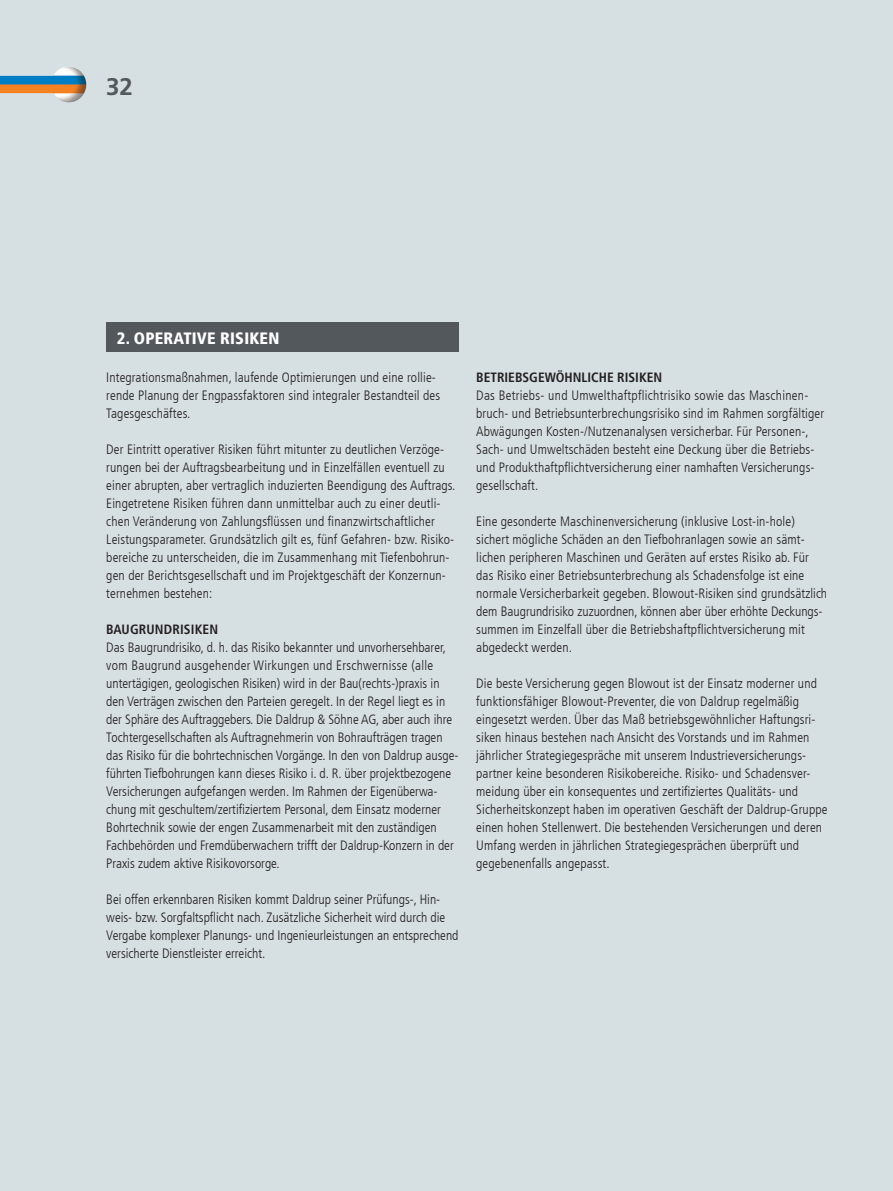
<style>
.page{position:relative;width:893px;height:1191px;background:#d6dfe2}
.page>*{position:absolute;margin:0;border:0;box-sizing:border-box;transform-origin:0 0}
.t1{font:700 24px "Frutiger LT Com";color:#52585b}
.t2{font:900 condensed 16.5px "Frutiger LT Com";letter-spacing:.01em;color:#fff}
.t3{font:300 condensed 13.5px/18px "Frutiger LT Com";letter-spacing:.01em;color:#231f20}
.t4{font:700 condensed 13.5px "Frutiger LT Com";color:#231f20}
</style>
<div class="page">
<img style="left:0;top:67px;width:87px;height:36px">
<div style="left:106px;top:322px;width:353px;height:30px;background:#52585b"></div>
<h1 class="t1" style="left:106px;top:72px;width:28px">32</h1>
<p class="t2" style="left:117px;top:328px;width:164px">2. OPERATIVE RISIKEN</p>
<p class="t3" style="left:106px;top:369px;width:335px">Integrationsmaßnahmen, laufende Optimierungen und eine rollie&shy;rende Planung der Engpassfaktoren sind integraler Bestandteil des<br>Tagesgeschäftes.</p>
<p class="t3" style="left:106px;top:441px;width:351px">Der Eintritt operativer Risiken führt mitunter zu deutlichen Verzöge&shy;rungen bei der Auftragsbearbeitung und in Einzelfällen eventuell zu einer abrupten, aber vertraglich induzierten Beendigung des Auftrags.<br>Eingetretene Risiken führen dann unmittelbar auch zu einer deutli&shy;chen Veränderung von Zahlungsflüssen und finanzwirtschaftlicher Leistungsparameter. Grundsätzlich gilt es, fünf Gefahren- bzw. Risiko&shy;bereiche zu unterscheiden, die im Zusammenhang mit Tiefenbohrun&shy;gen der Berichtsgesellschaft und im Projektgeschäft der Konzernun&shy;ternehmen bestehen:</p>
<p class="t4" style="left:106px;top:621px;width:113px">BAUGRUNDRISIKEN</p>
<p class="t3" style="left:106px;top:639px;width:354px">Das Baugrundrisiko, d. h. das Risiko bekannter und unvorhersehbarer, vom Baugrund ausgehender Wirkungen und Erschwernisse (alle untertägigen, geologischen Risiken) wird in der Bau(rechts-)praxis in den Verträgen zwischen den Parteien geregelt. In der Regel liegt es in der Sphäre des Auftraggebers. Die Daldrup &amp; Söhne AG, aber auch ihre Tochtergesellschaften als Auftragnehmerin von Bohraufträgen tragen das Risiko für die bohrtechnischen Vorgänge. In den von Daldrup ausge&shy;führten Tiefbohrungen kann dieses Risiko i. d. R. über projektbezogene Versicherungen aufgefangen werden. Im Rahmen der Eigenüberwa&shy;chung mit geschultem/zertifiziertem Personal, dem Einsatz moderner Bohrtechnik sowie der engen Zusammenarbeit mit den zuständigen Fachbehörden und Fremdüberwachern trifft der Daldrup-Konzern in der Praxis zudem aktive Risikovorsorge.</p>
<p class="t3" style="left:106px;top:891px;width:354px">Bei offen erkennbaren Risiken kommt Daldrup seiner Prüfungs-, Hin&shy;weis- bzw. Sorgfaltspflicht nach. Zusätzliche Sicherheit wird durch die Vergabe komplexer Planungs- und Ingenieurleistungen an entsprechend versicherte Dienstleister erreicht.</p>
<p class="t4" style="left:476px;top:369px;width:188px">BETRIEBSGEWÖHNLICHE RISIKEN</p>
<p class="t3" style="left:476px;top:387px;width:349px">Das Betriebs- und Umwelthaftpflichtrisiko sowie das Maschinen&shy;bruch- und Betriebsunterbrechungsrisiko sind im Rahmen sorgfältiger Abwägungen Kosten-/Nutzenanalysen versicherbar. Für Personen-, Sach- und Umweltschäden besteht eine Deckung über die Betriebs&shy;und Produkthaftpflichtversicherung einer namhaften Versicherungs&shy;gesellschaft.</p>
<p class="t3" style="left:476px;top:513px;width:352px">Eine gesonderte Maschinenversicherung (inklusive Lost-in-hole) sichert mögliche Schäden an den Tiefbohranlagen sowie an sämt&shy;lichen peripheren Maschinen und Geräten auf erstes Risiko ab. Für das Risiko einer Betriebsunterbrechung als Schadensfolge ist eine normale Versicherbarkeit gegeben. Blowout-Risiken sind grundsätzlich dem Baugrundrisiko zuzuordnen, können aber über erhöhte Deckungs&shy;summen im Einzelfall über die Betriebshaftpflichtversicherung mit abgedeckt werden.</p>
<p class="t3" style="left:476px;top:675px;width:353px">Die beste Versicherung gegen Blowout ist der Einsatz moderner und funktionsfähiger Blowout-Preventer, die von Daldrup regelmäßig eingesetzt werden. Über das Maß betriebsgewöhnlicher Haftungsri&shy;siken hinaus bestehen nach Ansicht des Vorstands und im Rahmen jährlicher Strategiegespräche mit unserem Industrieversicherungs&shy;partner keine besonderen Risikobereiche. Risiko- und Schadensver&shy;meidung über ein konsequentes und zertifiziertes Qualitäts- und Sicherheitskonzept haben im operativen Geschäft der Daldrup-Gruppe einen hohen Stellenwert. Die bestehenden Versicherungen und deren Umfang werden in jährlichen Strategiegesprächen überprüft und gegebenenfalls angepasst.</p>
</div>
